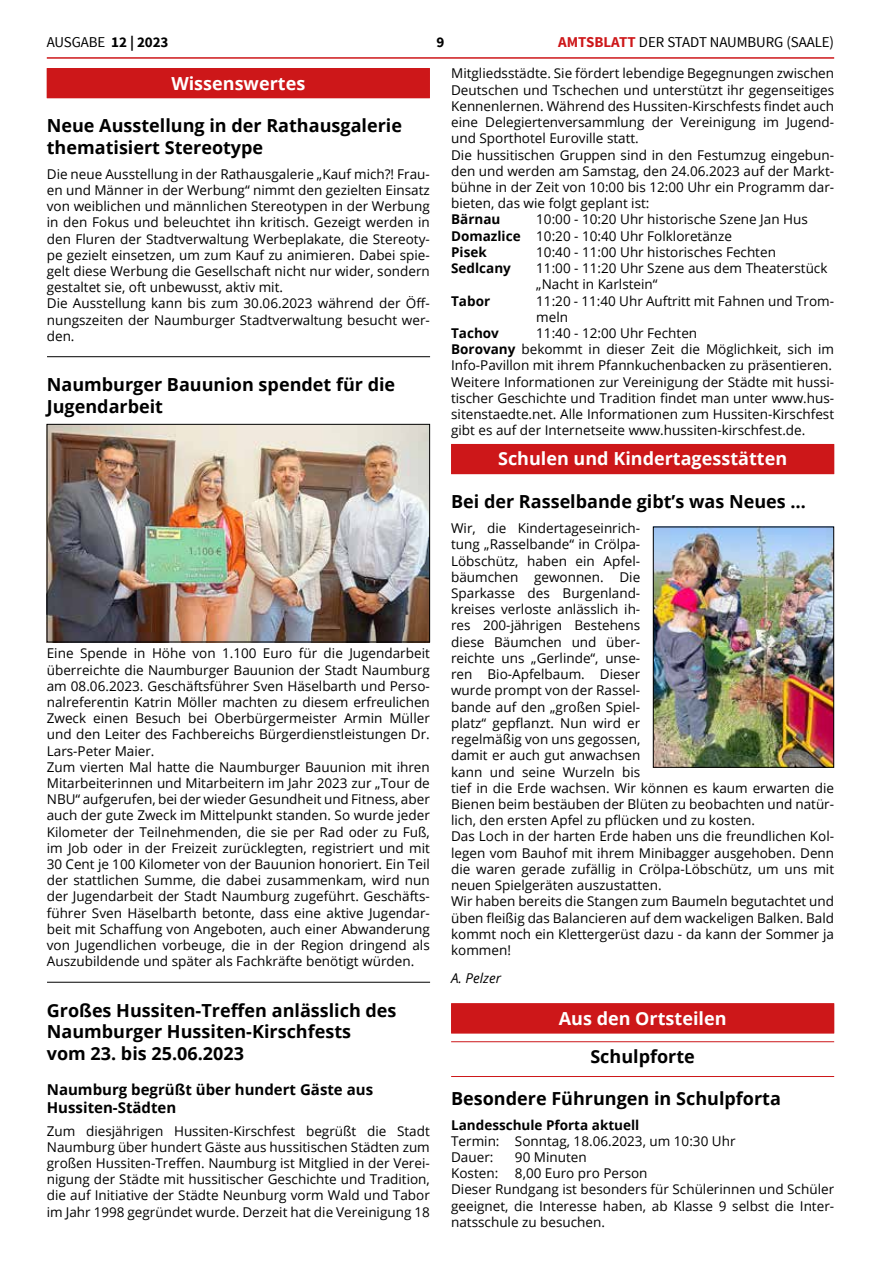
<style>
.page{position:relative;width:881px;height:1263px;background:#fff}
.page>*{position:absolute;margin:0;border:0;box-sizing:border-box;transform-origin:0 0}
.t1{font:700 18px/21.6px "Open Sans";color:#000}
.t2{font:700 18px "Open Sans";color:#fff}
.t3{font:700 15px/18px "Open Sans";color:#000}
.t4{font:15px "Source Sans Pro";letter-spacing:-.005em;color:#000}
.t5{font:700 15px "Source Sans Pro";color:#000}
.t6{font:13.5px/16.2px "Open Sans";color:#000}
.t7{font:700 13.5px "Open Sans";color:#000}
.t8{font:italic 13.5px "Open Sans";color:#000}
.s1{font-weight:700}
.s2{font-weight:700;color:#cd1719}
</style>
<div class="page">
<hr style="left:47px;top:57px;width:786px;height:2px;background:#cd1719">
<div style="left:451px;top:444px;width:382px;height:30px;background:#cd1719"></div>
<div style="left:451px;top:1003px;width:382px;height:30px;background:#cd1719"></div>
<hr style="left:451px;top:1041px;width:382px;height:1px;background:#cd1719">
<hr style="left:451px;top:1076px;width:382px;height:1px;background:#cd1719">
<div style="left:47px;top:68px;width:382px;height:30px;background:#cd1719"></div>
<hr style="left:47px;top:356px;width:383px;height:1px;background:#000">
<img style="left:49px;top:426px;width:378px;height:214px">
<div style="left:47px;top:424px;width:382px;height:218px;border:1px solid #000"></div>
<hr style="left:47px;top:982px;width:383px;height:1px;background:#000">
<img style="left:654px;top:529px;width:177px;height:236px">
<div style="left:652px;top:527px;width:181px;height:240px;border:1px solid #000"></div>
<p class="t4" style="left:47px;top:32px;width:123px">AUSGABE <span class="s1">12 | 2023</span></p>
<p class="t5" style="left:436px;top:32px;width:9px">9</p>
<p class="t4" style="left:558px;top:32px;width:277px"><span class="s2">AMTSBLATT</span> DER STADT NAUMBURG (SAALE)</p>
<p class="t6" style="left:451px;top:65px;width:384px">Mitgliedsstädte. Sie fördert lebendige Begegnungen zwischen Deutschen und Tschechen und unterstützt ihr gegenseitiges Kennenlernen. Während des Hussiten-Kirschfests findet auch eine Delegiertenversammlung der Vereinigung im Jugend&shy;und Sporthotel Euroville statt.<br>Die hussitischen Gruppen sind in den Festumzug eingebun&shy;den und werden am Samstag, den 24.06.2023 auf der Markt&shy;bühne in der Zeit von 10:00 bis 12:00 Uhr ein Programm dar&shy;bieten, das wie folgt geplant ist:</p>
<p class="t7" style="left:451px;top:210px;width:51px">Bärnau</p>
<h1 class="t2" style="left:171px;top:70px;width:135px">Wissenswertes</h1>
<h1 class="t1" style="left:47px;top:115px;width:356px">Neue Ausstellung in der Rathausgalerie thematisiert Stereotype</h1>
<p class="t6" style="left:47px;top:165px;width:384px">Die neue Ausstellung in der Rathausgalerie „Kauf mich?! Frau&shy;en und Männer in der Werbung“ nimmt den gezielten Einsatz von weiblichen und männlichen Stereotypen in der Werbung in den Fokus und beleuchtet ihn kritisch. Gezeigt werden in den Fluren der Stadtverwaltung Werbeplakate, die Stereoty&shy;pe gezielt einsetzen, um zum Kauf zu animieren. Dabei spie&shy;gelt diese Werbung die Gesellschaft nicht nur wider, sondern gestaltet sie, oft unbewusst, aktiv mit.<br>Die Ausstellung kann bis zum 30.06.2023 während der Öff&shy;nungszeiten der Naumburger Stadtverwaltung besucht wer&shy;den.</p>
<h1 class="t1" style="left:47px;top:373px;width:350px">Naumburger Bauunion spendet für die<br>Jugendarbeit</h1>
<p class="t6" style="left:451px;top:211px;width:358px;text-indent:85px">10:00 - 10:20 Uhr historische Szene Jan Hus<br><span class="s1">Domazlice</span> 10:20 - 10:40 Uhr Folkloretänze<br><span class="s1">Pisek</span></p>
<p class="t6" style="left:536px;top:244px;width:241px">10:40 - 11:00 Uhr historisches Fechten</p>
<p class="t7" style="left:451px;top:259px;width:61px">Sedlcany</p>
<p class="t6" style="left:536px;top:260px;width:292px">11:00 - 11:20 Uhr Szene aus dem Theaterstück „Nacht in Karlstein“</p>
<p class="t7" style="left:451px;top:291px;width:41px">Tabor</p>
<p class="t6" style="left:536px;top:292px;width:299px">11:20 - 11:40 Uhr Auftritt mit Fahnen und Trom&shy;meln</p>
<p class="t7" style="left:451px;top:324px;width:49px">Tachov</p>
<p class="t6" style="left:451px;top:325px;width:384px;text-indent:85px">11:40 - 12:00 Uhr Fechten<br><span class="s1">Borovany</span> bekommt in dieser Zeit die Möglichkeit, sich im Info-Pavillon mit ihrem Pfannkuchenbacken zu präsentieren.<br>Weitere Informationen zur Vereinigung der Städte mit hussi&shy;tischer Geschichte und Tradition findet man unter www.hus&shy;sitenstaedte.net. Alle Informationen zum Hussiten-Kirschfest gibt es auf der Internetseite www.hussiten-kirschfest.de.</p>
<h1 class="t2" style="left:498px;top:446px;width:290px">Schulen und Kindertagesstätten</h1>
<h1 class="t1" style="left:451px;top:490px;width:356px">Bei der Rasselbande gibt’s was Neues …</h1>
<p class="t6" style="left:451px;top:520px;width:384px">Wir, die Kindertageseinrich-<br>tung „Rasselbande“ in Crölpa-<br>Löbschütz, haben ein Apfel-<br>bäumchen gewonnen. Die<br>Sparkasse des Burgenland-<br>kreises verloste anlässlich ih-<br>res 200-jährigen Bestehens<br>diese Bäumchen und über-<br>reichte uns „Gerlinde“, unse-<br>ren Bio-Apfelbaum. Dieser<br>wurde prompt von der Rassel-<br>bande auf den „großen Spiel-<br>platz“ gepflanzt. Nun wird er<br>regelmäßig von uns gegossen,<br>damit er auch gut anwachsen<br>kann und seine Wurzeln bis<br>tief in die Erde wachsen. Wir können es kaum erwarten die Bienen beim bestäuben der Blüten zu beobachten und natür&shy;lich, den ersten Apfel zu pflücken und zu kosten.<br>Das Loch in der harten Erde haben uns die freundlichen Kol&shy;legen vom Bauhof mit ihrem Minibagger ausgehoben. Denn die waren gerade zufällig in Crölpa-Löbschütz, um uns mit neuen Spielgeräten auszustatten.<br>Wir haben bereits die Stangen zum Baumeln begutachtet und üben fleißig das Balancieren auf dem wackeligen Balken. Bald kommt noch ein Klettergerüst dazu - da kann der Sommer ja kommen!</p>
<p class="t8" style="left:451px;top:969px;width:52px">A. Pelzer</p>
<h1 class="t2" style="left:558px;top:1005px;width:169px">Aus den Ortsteilen</h1>
<h1 class="t1" style="left:590px;top:1045px;width:106px">Schulpforte</h1>
<h1 class="t1" style="left:451px;top:1087px;width:331px">Besondere Führungen in Schulpforta</h1>
<p class="t7" style="left:451px;top:1115px;width:190px">Landesschule Pforta aktuell</p>
<p class="t6" style="left:451px;top:1132px;width:286px">Termin: Sonntag, 18.06.2023, um 10:30 Uhr<br>Dauer:</p>
<p class="t6" style="left:47px;top:645px;width:384px">Eine Spende in Höhe von 1.100 Euro für die Jugendarbeit überreichte die Naumburger Bauunion der Stadt Naumburg am 08.06.2023. Geschäftsführer Sven Häselbarth und Perso&shy;nalreferentin Katrin Möller machten zu diesem erfreulichen Zweck einen Besuch bei Oberbürgermeister Armin Müller und den Leiter des Fachbereichs Bürgerdienstleistungen Dr.<br>Lars-Peter Maier.<br>Zum vierten Mal hatte die Naumburger Bauunion mit ihren Mitarbeiterinnen und Mitarbeitern im Jahr 2023 zur „Tour de NBU“ aufgerufen, bei der wieder Gesundheit und Fitness, aber auch der gute Zweck im Mittelpunkt standen. So wurde jeder Kilometer der Teilnehmenden, die sie per Rad oder zu Fuß, im Job oder in der Freizeit zurücklegten, registriert und mit 30 Cent je 100 Kilometer von der Bauunion honoriert. Ein Teil der stattlichen Summe, die dabei zusammenkam, wird nun der Jugendarbeit der Stadt Naumburg zugeführt. Geschäfts&shy;führer Sven Häselbarth betonte, dass eine aktive Jugendar&shy;beit mit Schaffung von Angeboten, auch einer Abwanderung von Jugendlichen vorbeuge, die in der Region dringend als Auszubildende und später als Fachkräfte benötigt würden.</p>
<h1 class="t1" style="left:47px;top:999px;width:351px">Großes Hussiten-Treffen anlässlich des<br>Naumburger Hussiten-Kirschfests<br>vom 23. bis 25.06.2023</h1>
<p class="t3" style="left:47px;top:1080px;width:328px">Naumburg begrüßt über hundert Gäste aus<br>Hussiten-Städten</p>
<p class="t6" style="left:47px;top:1122px;width:384px;text-align:justify">Zum diesjährigen Hussiten-Kirschfest begrüßt die Stadt Naumburg über hundert Gäste aus hussitischen Städten zum großen Hussiten-Treffen. Naumburg ist Mitglied in der Verei&shy;nigung der Städte mit hussitischer Geschichte und Tradition, die auf Initiative der Städte Neunburg vorm Wald und Tabor im Jahr 1998 gegründet wurde. Derzeit hat die Vereinigung 18</p>
<p class="t6" style="left:451px;top:1148px;width:384px;text-indent:64px">90 Minuten<br>Kosten: 8,00 Euro pro Person<br>Dieser Rundgang ist besonders für Schülerinnen und Schüler geeignet, die Interesse haben, ab Klasse 9 selbst die Inter&shy;natsschule zu besuchen.</p>
</div>
